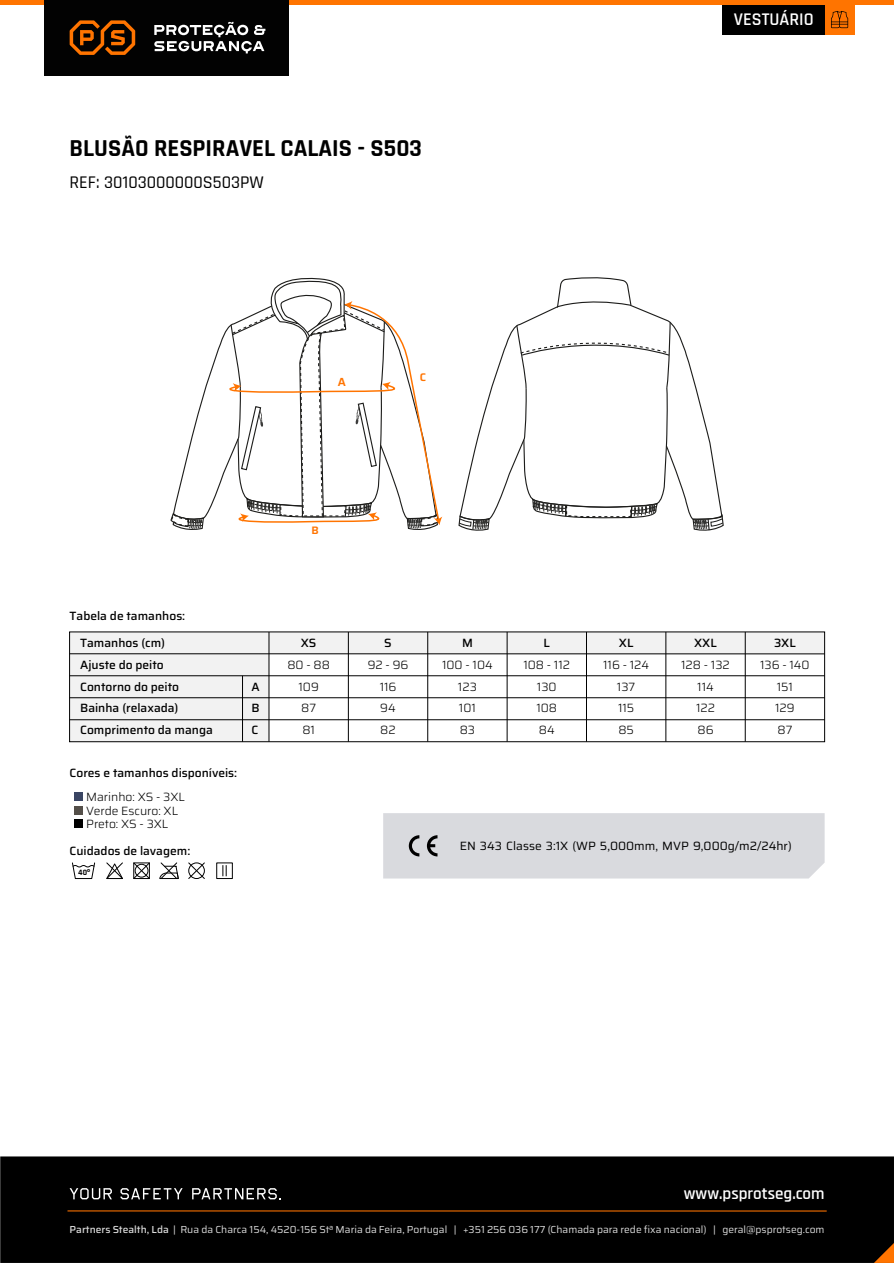
<style>
.page{position:relative;width:894px;height:1263px;background:#fff}
.page>*{position:absolute;margin:0;border:0;box-sizing:border-box;transform-origin:0 0}
.t1{font:700 24.6px "Rajdhani";color:#000}
.t2{font:500 18px "Rajdhani";color:#000}
.t3{font:600 18px "Rajdhani";color:#fff}
.t4{font:600 16.95px "Rajdhani";color:#fff}
.t5{font:500 12px/21.6px "Saira";color:#000}
.t6{font:300 12px/21.6px "Saira";color:#000;text-align:center}
.t7{font:12px "Saira";color:#000}
.t8{font:600 11.7px "Saira";color:#ff7400}
.t9{font:600 11.1px "Saira";color:#ff7400}
.t10{font:600 10.8px "Saira";color:#ff7400}
.t11{font:10.2px "Saira";color:#dadada}
.t12{font:700 8.25px "Rajdhani";color:#020202}
.s1{font-family:"Arial"}
.s2{font-weight:500}
</style>
<div class="page">
<div style="left:0;top:1156px;width:893px;height:107px;background:#000"></div>
<svg style="left:70px;top:1188px;width:42px;height:11px"></svg>
<svg style="left:120px;top:1188px;width:62px;height:11px"></svg>
<svg style="left:192px;top:1188px;width:89px;height:11px"></svg>
<hr style="left:67px;top:1210px;width:759px;height:1px;background:#ff7400">
<div style="left:0;top:0;width:893px;height:5px;background:#ff7400"></div>
<div style="left:45px;top:0;width:244px;height:75px;background:#020202"></div>
<svg style="left:154px;top:22px;width:111px;height:31px"></svg>
<svg style="left:70px;top:20px;width:65px;height:35px"></svg>
<div style="left:721px;top:5px;width:103px;height:29px;background:#000"></div>
<div style="left:824px;top:5px;width:30px;height:29px;background:#ff7400"></div>
<svg style="left:831px;top:11px;width:16px;height:17px"></svg>
<svg style="left:873px;top:1244px;width:20px;height:19px"></svg>
<div style="left:70px;top:654px;width:199px;height:88px;background:#f2f2f2"></div>
<div style="left:70px;top:632px;width:754px;height:22px;background:#f2f2f2"></div>
<div style="left:69px;top:631px;width:755px;height:111px;border:1px solid #000"></div>
<hr style="left:70px;top:653px;width:754px;height:1px;background:#000">
<hr style="left:70px;top:675px;width:754px;height:1px;background:#000">
<hr style="left:70px;top:719px;width:754px;height:1px;background:#000">
<hr style="left:70px;top:697px;width:754px;height:1px;background:#000">
<hr style="left:348px;top:632px;width:1px;height:110px;background:#000">
<hr style="left:268px;top:632px;width:1px;height:110px;background:#000">
<hr style="left:242px;top:676px;width:1px;height:66px;background:#000">
<hr style="left:427px;top:632px;width:1px;height:110px;background:#000">
<hr style="left:506px;top:632px;width:1px;height:110px;background:#000">
<hr style="left:586px;top:632px;width:1px;height:110px;background:#000">
<hr style="left:744px;top:632px;width:1px;height:110px;background:#000">
<hr style="left:665px;top:632px;width:1px;height:110px;background:#000">
<div style="left:74px;top:793px;width:8px;height:8px;background:#3a4563"></div>
<div style="left:74px;top:806px;width:8px;height:8px;background:#544f49"></div>
<div style="left:74px;top:820px;width:8px;height:8px;background:#000"></div>
<svg style="left:188px;top:862px;width:17px;height:17px"></svg>
<svg style="left:159px;top:862px;width:20px;height:17px"></svg>
<svg style="left:135px;top:864px;width:13px;height:13px"></svg>
<svg style="left:106px;top:862px;width:17px;height:17px"></svg>
<svg style="left:72px;top:862px;width:23px;height:17px"></svg>
<div style="left:188px;top:862px;width:17px;height:17px;border:1px solid #020202;border-radius:50%"></div>
<div style="left:135px;top:864px;width:13px;height:14px;border:1px solid #020202;border-radius:50%"></div>
<div style="left:133px;top:862px;width:17px;height:17px;border:1px solid #020202"></div>
<svg style="left:222px;top:866px;width:5px;height:10px"></svg>
<div style="left:216px;top:862px;width:17px;height:17px;border:1px solid #020202"></div>
<svg style="left:464px;top:305px;width:259px;height:214px"></svg>
<svg style="left:556px;top:277px;width:76px;height:32px"></svg>
<svg style="left:458px;top:496px;width:32px;height:35px"></svg>
<svg style="left:691px;top:516px;width:33px;height:15px"></svg>
<svg style="left:515px;top:321px;width:156px;height:198px"></svg>
<svg style="left:170px;top:277px;width:272px;height:253px"></svg>
<div style="left:383px;top:813px;width:441px;height:65px;background:#d9dade"></div>
<h1 class="t1" style="left:70px;top:133px;width:354px">BLUSÃO RESPIRAVEL CALAIS - S503</h1>
<h2 class="t2" style="left:70px;top:171px;width:196px">REF: 30103000000S503PW</h2>
<h2 class="t3" style="left:733px;top:8px;width:81px">VESTUÁRIO</h2>
<p class="t8" style="left:338px;top:373px;width:10px">A</p>
<p class="t9" style="left:419px;top:369px;width:8px">C</p>
<p class="t10" style="left:311px;top:522px;width:9px">B</p>
<p class="t5" style="left:70px;top:605px;width:117px">Tabela de tamanhos:</p>
<p class="t5" style="left:80px;top:632px;width:134px">Tamanhos (cm)<br>Ajuste do peito<br>Contorno do peito<br>Bainha (relaxada)<br>Comprimento da manga</p>
<p class="t5" style="left:70px;top:762px;width:169px">Cores e tamanhos disponíveis:</p>
<p class="t6" style="left:86px;top:790px;width:100px;line-height:13.5px;text-align:left">Marinho: XS - 3XL<br>Verde Escuro: XL<br>Preto: XS - 3XL</p>
<p class="t5" style="left:70px;top:840px;width:122px">Cuidados de lavagem:</p>
<p class="t12" style="left:78px;top:868px;width:14px">40<span class="s1">º</span></p>
<p class="t5" style="left:251px;top:675px;width:10px;text-align:justify">A B C</p>
<p class="t5" style="left:301px;top:632px;width:17px">XS</p>
<p class="t6" style="left:287px;top:654px;width:44px">80 - 88<br>109<br>87<br>81</p>
<p class="t5" style="left:384px;top:632px;width:9px">S</p>
<p class="t6" style="left:367px;top:654px;width:42px">92 - 96<br>116<br>94<br>82</p>
<p class="t5" style="left:462px;top:632px;width:12px">M</p>
<p class="t6" style="left:442px;top:654px;width:52px">100 - 104<br>123<br>101<br>83</p>
<p class="t5" style="left:543px;top:632px;width:8px">L</p>
<p class="t6" style="left:523px;top:654px;width:48px">108 - 112<br>130<br>108<br>84</p>
<p class="t5" style="left:618px;top:632px;width:16px">XL</p>
<p class="t6" style="left:603px;top:654px;width:48px">116 - 124<br>137<br>115<br>85</p>
<p class="t5" style="left:694px;top:632px;width:24px">XXL</p>
<p class="t6" style="left:681px;top:654px;width:50px">128 - 132<br>114<br>122<br>86</p>
<p class="t5" style="left:773px;top:632px;width:23px">3XL</p>
<p class="t6" style="left:759px;top:654px;width:51px">136 - 140<br>151<br>129<br>87</p>
<p class="t7" style="left:459px;top:837px;width:333px">EN 343 Classe 3:1X (WP 5,000mm, MVP 9,000g/m2/24hr)</p>
<h3 class="t4" style="left:683px;top:1183px;width:142px">www.psprotseg.com</h3>
<p class="t11" style="left:70px;top:1221px;width:756px"><span class="s2">Partners Stealth, Lda</span> | Rua da Charca 154, 4520-156 Stª Maria da Feira, Portugal | +351 256 036 177 (Chamada para rede fixa nacional) | geral@psprotseg.com</p>
</div>
